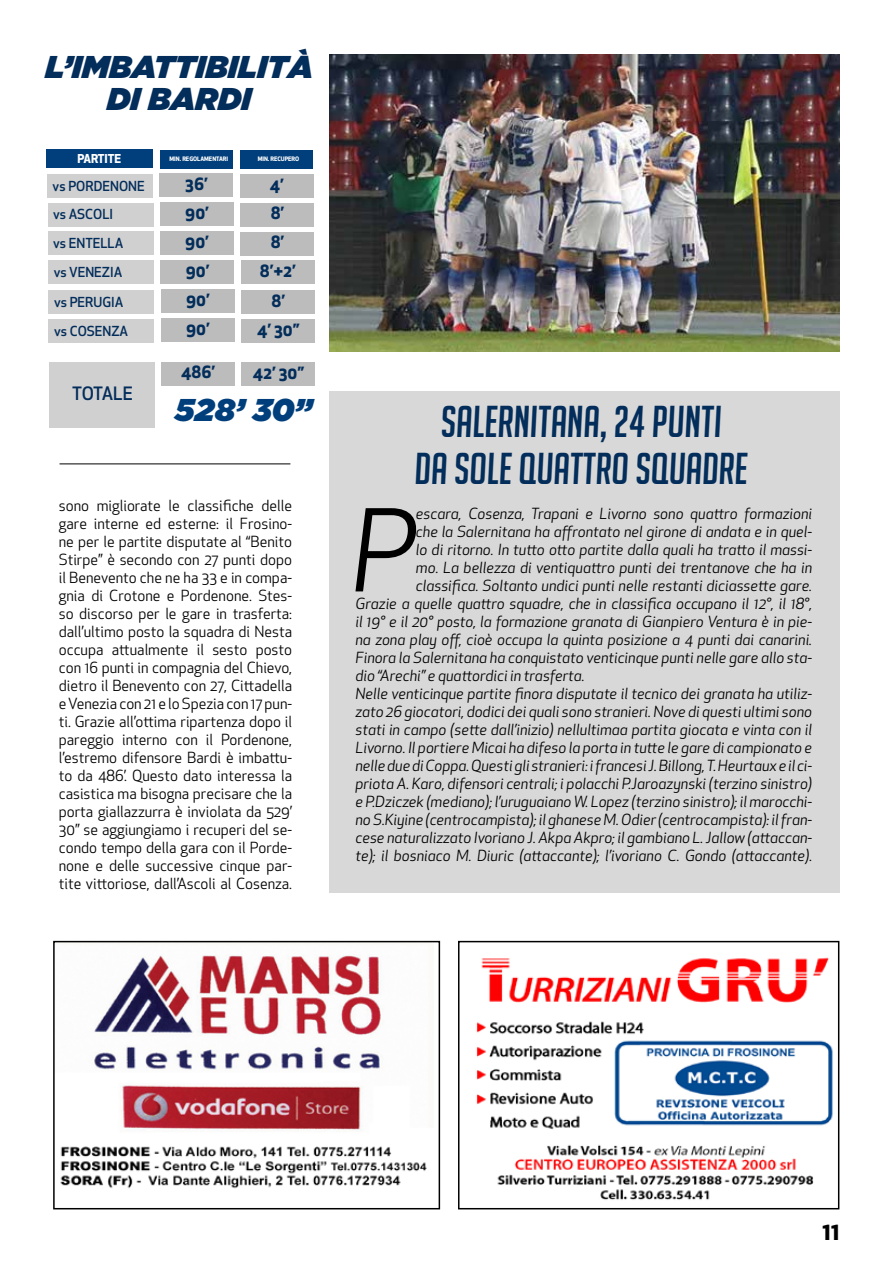
<style>
.page{position:relative;width:893px;height:1263px;background:#fff}
.page>*{position:absolute;margin:0;border:0;box-sizing:border-box;transform-origin:0 0}
.t1{font:italic 111px "Apex New";color:#000}
.t2{font:italic 43.5px/46.5px "Big Noodle Titling";color:#032d5a;text-align:center}
.t3{font:italic 900 31.5px/31.5px "Gotham";color:#032d5a;text-align:center}
.t4{font:italic 900 31.5px "Gotham";color:#013f7c}
.t5{font:700 24px "Apex New";color:#000}
.t6{font:500 18px "Apex New";letter-spacing:-.03em;color:#032d5a}
.t7{font:700 16.5px "Apex New";color:#032d5a}
.t8{font:italic 15px "Apex New";color:#000}
.t9{font:15px/18px "Apex New";color:#000;text-align:justify}
.t10{font:500 13.5px "Apex New";color:#032d5a}
.t11{font:700 12px "Apex New";color:#fff}
.t12{font:700 6px "Apex New";color:#fff}
</style>
<div class="page">
<div style="left:330px;top:391px;width:510px;height:502px;background:#d8d8d8"></div>
<img style="left:60px;top:955px;width:367px;height:234px">
<div style="left:53px;top:941px;width:387px;height:268px;border:2px solid #000"></div>
<img style="left:476px;top:957px;width:357px;height:243px">
<div style="left:458px;top:941px;width:381px;height:268px;border:2px solid #000"></div>
<img style="left:330px;top:54px;width:510px;height:297px">
<hr style="left:60px;top:463px;width:230px;height:1px;background:#000">
<div style="left:47px;top:174px;width:106px;height:23px;background:#d0d0d0"></div>
<div style="left:47px;top:150px;width:106px;height:18px;background:#013f7c"></div>
<div style="left:160px;top:174px;width:73px;height:23px;background:#bcbcbc"></div>
<div style="left:160px;top:150px;width:73px;height:18px;background:#013f7c"></div>
<div style="left:240px;top:150px;width:73px;height:18px;background:#013f7c"></div>
<div style="left:240px;top:174px;width:73px;height:24px;background:#bcbcbc"></div>
<div style="left:48px;top:203px;width:106px;height:23px;background:#d0d0d0"></div>
<div style="left:160px;top:202px;width:74px;height:24px;background:#bcbcbc"></div>
<div style="left:241px;top:203px;width:73px;height:23px;background:#bcbcbc"></div>
<div style="left:48px;top:232px;width:106px;height:23px;background:#d0d0d0"></div>
<div style="left:160px;top:231px;width:74px;height:24px;background:#bcbcbc"></div>
<div style="left:241px;top:232px;width:73px;height:23px;background:#bcbcbc"></div>
<div style="left:48px;top:261px;width:106px;height:23px;background:#d0d0d0"></div>
<div style="left:161px;top:260px;width:73px;height:24px;background:#bcbcbc"></div>
<div style="left:241px;top:260px;width:73px;height:24px;background:#bcbcbc"></div>
<div style="left:48px;top:290px;width:106px;height:23px;background:#d0d0d0"></div>
<div style="left:161px;top:290px;width:73px;height:23px;background:#bcbcbc"></div>
<div style="left:242px;top:290px;width:73px;height:24px;background:#bcbcbc"></div>
<div style="left:48px;top:319px;width:106px;height:23px;background:#d0d0d0"></div>
<div style="left:161px;top:318px;width:73px;height:24px;background:#bcbcbc"></div>
<div style="left:242px;top:319px;width:73px;height:23px;background:#bcbcbc"></div>
<div style="left:49px;top:362px;width:106px;height:66px;background:#d0d0d0"></div>
<div style="left:161px;top:362px;width:74px;height:23px;background:#bcbcbc"></div>
<div style="left:242px;top:362px;width:73px;height:24px;background:#bcbcbc"></div>
<h3 class="t3" style="left:45px;top:51px;width:269px">L’IMBATTIBILITÀ<br>DI BARDI</h3>
<p class="t11" style="left:77px;top:150px;width:45px">PARTITE</p>
<p class="t10" style="left:53px;top:177px;width:94px">vs PORDENONE</p>
<p class="t12" style="left:169px;top:155px;width:60px">MIN. REGOLAMENTARI</p>
<p class="t12" style="left:258px;top:155px;width:43px">MIN. RECUPERO</p>
<p class="t7" style="left:270px;top:173px;width:15px">4’</p>
<p class="t7" style="left:185px;top:172px;width:24px">36’</p>
<p class="t10" style="left:53px;top:205px;width:61px">vs ASCOLI</p>
<p class="t7" style="left:185px;top:201px;width:25px">90’</p>
<p class="t7" style="left:271px;top:201px;width:15px">8’</p>
<p class="t10" style="left:53px;top:234px;width:72px">vs ENTELLA</p>
<p class="t7" style="left:185px;top:230px;width:25px">90’</p>
<p class="t7" style="left:271px;top:230px;width:15px">8’</p>
<p class="t10" style="left:54px;top:263px;width:70px">vs VENEZIA</p>
<p class="t7" style="left:186px;top:259px;width:25px">90’</p>
<p class="t7" style="left:260px;top:259px;width:37px">8’+2’</p>
<p class="t10" style="left:54px;top:293px;width:71px">vs PERUGIA</p>
<p class="t7" style="left:186px;top:288px;width:25px">90’</p>
<p class="t7" style="left:272px;top:289px;width:15px">8’</p>
<p class="t10" style="left:54px;top:322px;width:76px">vs COSENZA</p>
<p class="t7" style="left:186px;top:317px;width:25px">90’</p>
<p class="t7" style="left:257px;top:318px;width:44px">4’ 30”</p>
<p class="t6" style="left:72px;top:382px;width:62px">TOTALE</p>
<p class="t7" style="left:181px;top:360px;width:35px">486’</p>
<p class="t7" style="left:253px;top:361px;width:53px">42’ 30”</p>
<h3 class="t4" style="left:175px;top:392px;width:139px">528’ 30”</h3>
<h2 class="t2" style="left:415px;top:399px;width:335px">SALERNITANA, 24 PUNTI<br>DA SOLE QUATTRO SQUADRE</h2>
<p class="t9" style="left:59px;top:496px;width:235px">sono migliorate le classifiche delle gare interne ed esterne: il Frosino&shy;ne per le partite disputate al “Benito Stirpe” è secondo con 27 punti dopo il Benevento che ne ha 33 e in compa&shy;gnia di Crotone e Pordenone. Stes&shy;so discorso per le gare in trasferta: dall’ultimo posto la squadra di Nesta occupa attualmente il sesto posto con 16 punti in compagnia del Chievo, dietro il Benevento con 27, Cittadella e Venezia con 21 e lo Spezia con 17 pun&shy;ti. Grazie all’ottima ripartenza dopo il pareggio interno con il Pordenone, l’estremo difensore Bardi è imbattu&shy;to da 486’. Questo dato interessa la casistica ma bisogna precisare che la porta giallazzurra è inviolata da 529’ 30” se aggiungiamo i recuperi del se&shy;condo tempo della gara con il Porde&shy;none e delle successive cinque par&shy;tite vittoriose, dall’Ascoli al Cosenza.</p>
<h1 class="t1" style="left:350px;top:481px;width:67px">P</h1>
<p class="t8" style="left:416px;top:504px;width:398px">escara, Cosenza, Trapani e Livorno sono quattro formazioni</p>
<p class="t8" style="left:416px;top:522px;width:398px">che la Salernitana ha affrontato nel girone di andata e in quel-</p>
<p class="t8" style="left:416px;top:540px;width:398px">lo di ritorno. In tutto otto partite dalla quali ha tratto il massi-</p>
<p class="t8" style="left:416px;top:558px;width:398px">mo. La bellezza di ventiquattro punti dei trentanove che ha in</p>
<p class="t8" style="left:416px;top:576px;width:398px">classifica. Soltanto undici punti nelle restanti diciassette gare.</p>
<p class="t8" style="left:355px;top:594px;width:458px">Grazie a quelle quattro squadre, che in classifica occupano il 12°, il 18°,</p>
<p class="t8" style="left:355px;top:612px;width:458px">il 19° e il 20° posto, la formazione granata di Gianpiero Ventura è in pie-</p>
<p class="t8" style="left:355px;top:630px;width:458px">na zona play off, cioè occupa la quinta posizione a 4 punti dai canarini.</p>
<p class="t8" style="left:355px;top:648px;width:458px">Finora la Salernitana ha conquistato venticinque punti nelle gare allo sta-</p>
<p class="t8" style="left:355px;top:666px;width:231px">dio “Arechi” e quattordici in trasferta.</p>
<p class="t8" style="left:355px;top:684px;width:458px">Nelle venticinque partite finora disputate il tecnico dei granata ha utiliz-</p>
<p class="t8" style="left:355px;top:702px;width:458px">zato 26 giocatori, dodici dei quali sono stranieri. Nove di questi ultimi sono</p>
<p class="t8" style="left:355px;top:720px;width:458px">stati in campo (sette dall’inizio) nellultimaa partita giocata e vinta con il</p>
<p class="t8" style="left:355px;top:738px;width:458px">Livorno. Il portiere Micai ha difeso la porta in tutte le gare di campionato e</p>
<p class="t8" style="left:355px;top:756px;width:458px">nelle due di Coppa. Questi gli stranieri: i francesi J. Billong, T. Heurtaux e il ci-</p>
<p class="t8" style="left:355px;top:774px;width:458px">priota A. Karo, difensori centrali; i polacchi P.Jaroazynski (terzino sinistro)</p>
<p class="t8" style="left:355px;top:792px;width:458px">e P.Dziczek (mediano); l’uruguaiano W. Lopez (terzino sinistro); il marocchi-</p>
<p class="t8" style="left:355px;top:810px;width:458px">no S.Kiyine (centrocampista); il ghanese M. Odier (centrocampista): il fran-</p>
<p class="t8" style="left:355px;top:828px;width:458px">cese naturalizzato Ivoriano J. Akpa Akpro; il gambiano L. Jallow (attaccan-</p>
<p class="t8" style="left:355px;top:846px;width:458px">te); il bosniaco M. Diuric (attaccante); l’ivoriano C. Gondo (attaccante).</p>
<h3 class="t5" style="left:822px;top:1213px;width:19px">11</h3>
</div>
